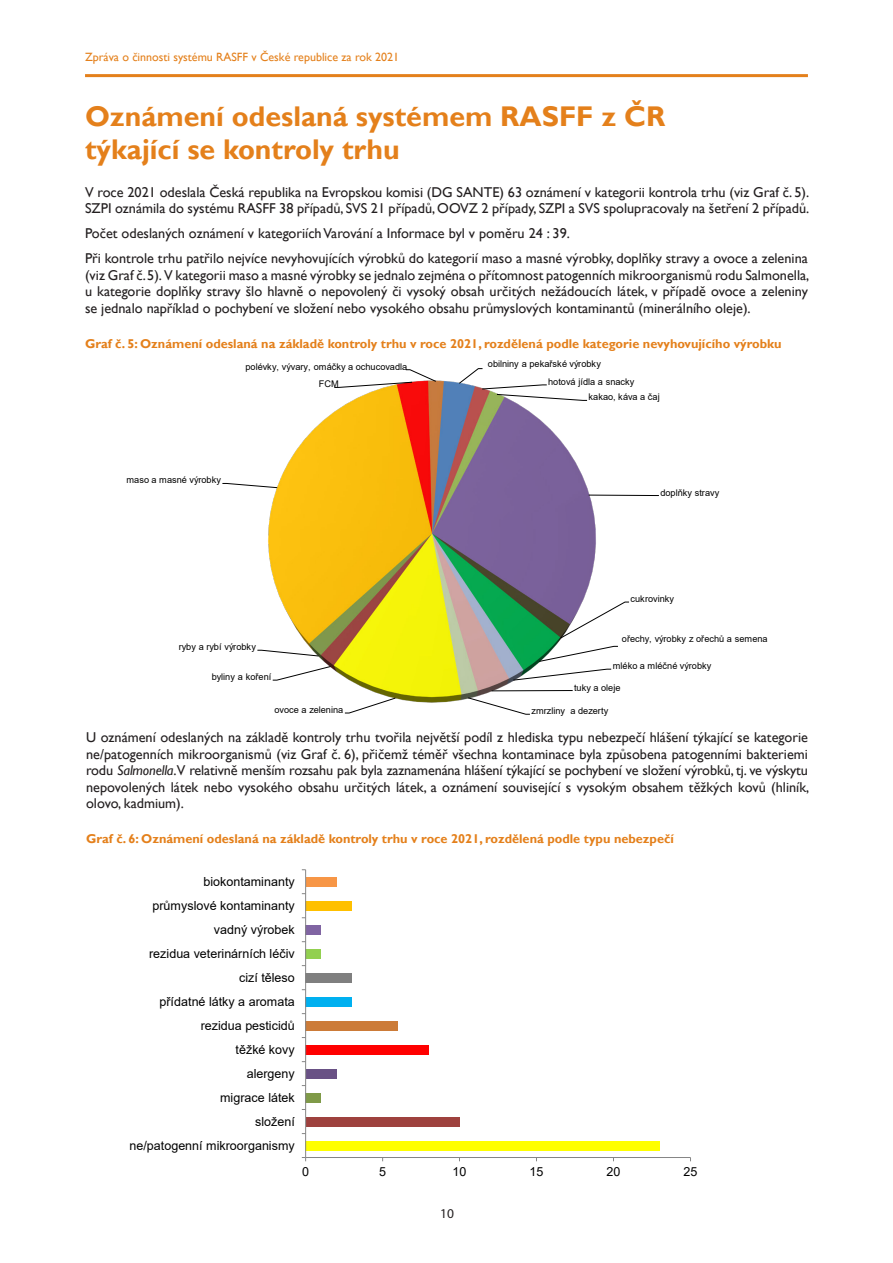
<style>
.page{position:relative;width:893px;height:1263px;background:#fff}
.page>*{position:absolute;margin:0;border:0;box-sizing:border-box;transform-origin:0 0}
.Nad_1_2radky{font:700 28.5px/33px "Gill Sans";color:#e4801b}
.Zakladni_MZe{font:14.25px/16.5px "Gill Sans";color:#231f20;text-align:justify}
.t1{font:13.5px "Myriad Pro";color:#231f20}
.Nad_graf{font:700 12.75px "Gill Sans";color:#e4801b}
.t2{font:12.45px "Arial";color:#000}
.t3{font:12px "Gill Sans";color:#e4801b}
.t4{font:9.15px/18.1px "Arial";color:#000}
.s1{font-style:italic}
</style>
<div class="page">
<hr style="left:85px;top:74px;width:723px;height:3px;background:#e4801b">
<img style="left:223px;top:380px;width:395px;height:323px">
<svg style="left:344px;top:697px;width:52px;height:17px"></svg>
<svg style="left:272px;top:666px;width:59px;height:15px"></svg>
<svg style="left:257px;top:649px;width:62px;height:8px"></svg>
<svg style="left:222px;top:483px;width:56px;height:5px"></svg>
<svg style="left:334px;top:369px;width:103px;height:19px"></svg>
<svg style="left:458px;top:368px;width:130px;height:33px"></svg>
<svg style="left:588px;top:494px;width:71px;height:2px"></svg>
<svg style="left:560px;top:601px;width:69px;height:38px"></svg>
<svg style="left:538px;top:646px;width:80px;height:16px"></svg>
<svg style="left:513px;top:668px;width:99px;height:13px"></svg>
<svg style="left:491px;top:690px;width:82px;height:1px"></svg>
<svg style="left:467px;top:697px;width:64px;height:18px"></svg>
<div style="left:306px;top:1141px;width:354px;height:9px;background:#ff0"></div>
<div style="left:306px;top:1117px;width:153px;height:9px;background:#9e413e"></div>
<div style="left:306px;top:1093px;width:15px;height:9px;background:#7f9a48"></div>
<div style="left:306px;top:1069px;width:30px;height:9px;background:#695185"></div>
<div style="left:306px;top:1045px;width:123px;height:9px;background:#f00"></div>
<div style="left:306px;top:1021px;width:92px;height:9px;background:#cc7b38"></div>
<div style="left:306px;top:997px;width:46px;height:9px;background:#00b0f0"></div>
<div style="left:306px;top:973px;width:46px;height:9px;background:#7f7f7f"></div>
<div style="left:306px;top:949px;width:15px;height:9px;background:#92d050"></div>
<div style="left:306px;top:925px;width:15px;height:9px;background:#8064a2"></div>
<div style="left:306px;top:901px;width:46px;height:9px;background:#ffc000"></div>
<div style="left:306px;top:877px;width:30px;height:9px;background:#f79646"></div>
<hr style="left:306px;top:1157px;width:384px;height:1px;background:#868686">
<hr style="left:305px;top:870px;width:1px;height:287px;background:#868686">
<p class="t3" style="left:85px;top:50px;width:316px">Zpráva o činnosti systému RASFF v České republice za rok 2021</p>
<p class="Nad_1_2radky" style="left:85px;top:101px;width:582px">Oznámení odeslaná systémem RASFF z ČR týkající se kontroly trhu</p>
<p class="Zakladni_MZe" style="left:85px;top:184px;width:726px">V roce 2021 odeslala Česká republika na Evropskou komisi (DG SANTE) 63 oznámení v kategorii kontrola trhu (viz Graf č. 5).<br>SZPI oznámila do systému RASFF 38 případů, SVS 21 případů, OOVZ 2 případy, SZPI a SVS spolupracovaly na šetření 2 případů.</p>
<p class="Zakladni_MZe" style="left:85px;top:225px;width:486px">Počet odeslaných oznámení v kategoriích Varování a Informace byl v poměru 24 : 39.</p>
<p class="Zakladni_MZe" style="left:85px;top:250px;width:726px">Při kontrole trhu patřilo nejvíce nevyhovujících výrobků do kategorií maso a masné výrobky, doplňky stravy a ovoce a zelenina (viz Graf č. 5). V kategorii maso a masné výrobky se jednalo zejména o přítomnost patogenních mikroorganismů rodu Salmonella, u kategorie doplňky stravy šlo hlavně o nepovolený či vysoký obsah určitých nežádoucích látek, v případě ovoce a zeleniny se jednalo například o pochybení ve složení nebo vysokého obsahu průmyslových kontaminantů (minerálního oleje).</p>
<p class="Nad_graf" style="left:85px;top:336px;width:698px">Graf č. 5: Oznámení odeslaná na základě kontroly trhu v roce 2021, rozdělená podle kategorie nevyhovujícího výrobku</p>
<p class="t4" style="left:245px;top:357px;width:163px">polévky, vývary, omáčky a ochucovadla</p>
<p class="t4" style="left:548px;top:354px;width:88px;text-indent:-60px">obilniny a pekařské výrobky<br>hotová jídla a snacky</p>
<p class="t4" style="left:588px;top:388px;width:73px">kakao, káva a čaj</p>
<p class="t4" style="left:319px;top:375px;width:21px">FCM</p>
<p class="t4" style="left:126px;top:471px;width:96px">maso a masné výrobky</p>
<p class="t4" style="left:660px;top:483px;width:60px">doplňky stravy</p>
<p class="t4" style="left:179px;top:638px;width:79px">ryby a rybí výrobky</p>
<p class="t4" style="left:212px;top:668px;width:61px">byliny a koření</p>
<p class="t4" style="left:274px;top:701px;width:70px">ovoce a zelenina</p>
<p class="t4" style="left:631px;top:590px;width:45px">cukrovinky</p>
<p class="t4" style="left:622px;top:629px;width:147px">ořechy, výrobky z ořechů a semena</p>
<p class="t4" style="left:613px;top:657px;width:100px">mléko a mléčné výrobky</p>
<p class="t4" style="left:574px;top:678px;width:48px">tuky a oleje</p>
<p class="t4" style="left:532px;top:702px;width:78px">zmrzliny a dezerty</p>
<p class="Zakladni_MZe" style="left:86px;top:729px;width:725px">U oznámení odeslaných na základě kontroly trhu tvořila největší podíl z hlediska typu nebezpečí hlášení týkající se kategorie ne/patogenních mikroorganismů (viz Graf č. 6), přičemž téměř všechna kontaminace byla způsobena patogenními bakteriemi rodu <span class="s1">Salmonella</span>.V relativně menším rozsahu pak byla zaznamenána hlášení týkající se pochybení ve složení výrobků, tj. ve výskytu nepovolených látek nebo vysokého obsahu určitých látek, a oznámení související s vysokým obsahem těžkých kovů (hliník, olovo, kadmium).</p>
<p class="Nad_graf" style="left:86px;top:831px;width:589px">Graf č. 6: Oznámení odeslaná na základě kontroly trhu v roce 2021, rozdělená podle typu nebezpečí</p>
<p class="t2" style="left:203px;top:873px;width:93px">biokontaminanty</p>
<p class="t2" style="left:153px;top:897px;width:144px">průmyslové kontaminanty</p>
<p class="t2" style="left:214px;top:921px;width:82px">vadný výrobek</p>
<p class="t2" style="left:149px;top:945px;width:147px">rezidua veterinárních léčiv</p>
<p class="t2" style="left:239px;top:969px;width:57px">cizí těleso</p>
<p class="t2" style="left:160px;top:993px;width:137px">přídatné látky a aromata</p>
<p class="t2" style="left:201px;top:1017px;width:96px">rezidua pesticidů</p>
<p class="t2" style="left:236px;top:1041px;width:61px">těžké kovy</p>
<p class="t2" style="left:247px;top:1065px;width:50px">alergeny</p>
<p class="t2" style="left:220px;top:1089px;width:76px">migrace látek</p>
<p class="t2" style="left:255px;top:1112px;width:41px">složení</p>
<p class="t2" style="left:130px;top:1136px;width:167px">ne/patogenní mikroorganismy</p>
<p class="t2" style="left:302px;top:1163px;width:8px">0</p>
<p class="t2" style="left:379px;top:1163px;width:8px">5</p>
<p class="t2" style="left:453px;top:1163px;width:15px">10</p>
<p class="t2" style="left:530px;top:1163px;width:15px">15</p>
<p class="t2" style="left:606px;top:1163px;width:15px">20</p>
<p class="t2" style="left:683px;top:1163px;width:15px">25</p>
<p class="t1" style="left:440px;top:1205px;width:15px">10</p>
</div>
